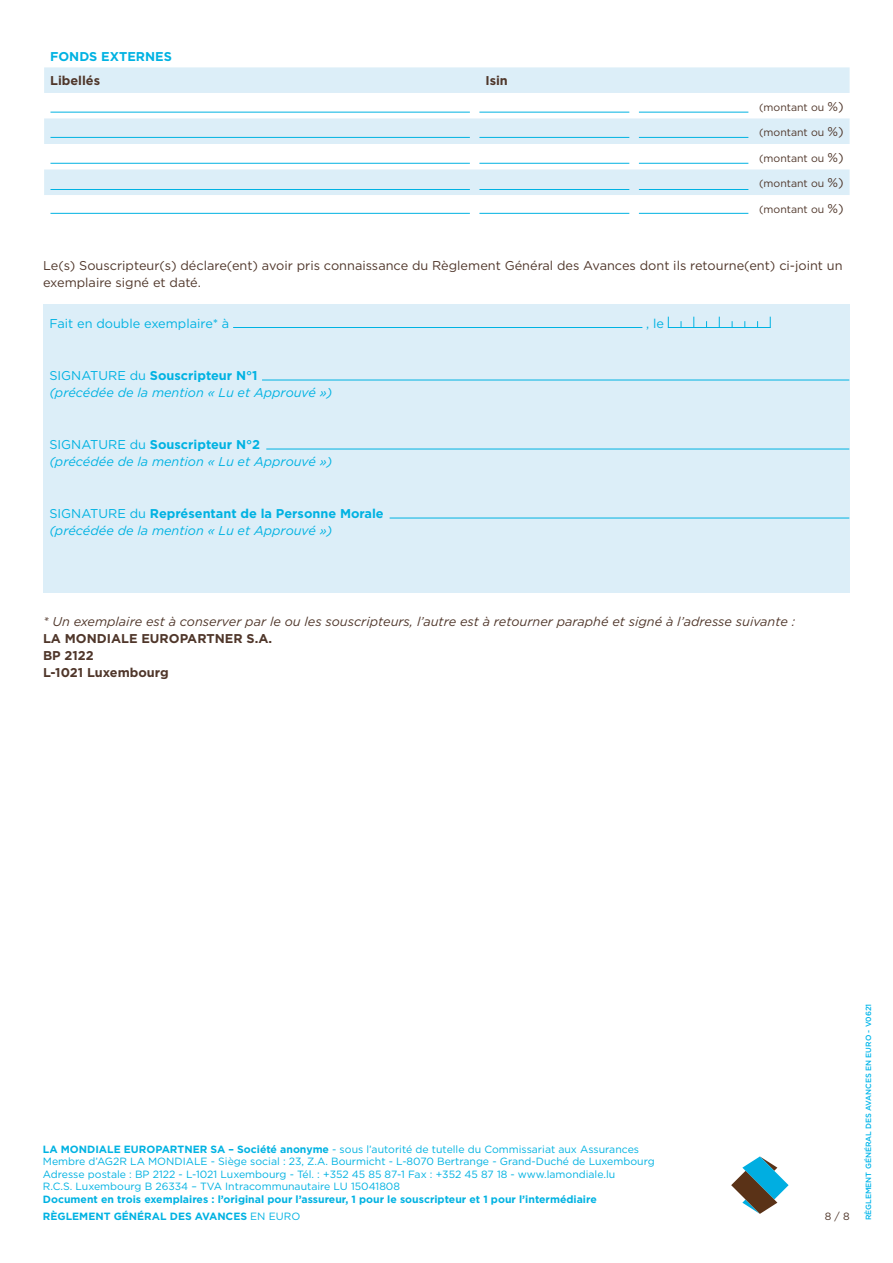
<style>
.page{position:relative;width:893px;height:1263px;background:#fff}
.page>*{position:absolute;margin:0;border:0;box-sizing:border-box;transform-origin:0 0}
.t1{font:italic 12.75px/17.2px "Gotham";color:#00b2e2}
.t2{font:12.75px/17.2px "Gotham";color:#4f362a}
.t3{font:italic 12.75px "Gotham";color:#4f362a}
.t4{font:700 12.75px/17.2px "Gotham";color:#4f362a}
.t5{font:12.75px "Gotham";color:#00b2e2}
.t6{font:700 12.75px "Gotham";color:#00b2e2}
.t7{font:10.5px/12.6px "Gotham";color:#00b2e2}
.t8{font:700 10.5px/16.6px "Gotham";color:#00b2e2}
.t9{font:10.5px "Gotham";color:#4f362a}
.t10{font:500 7.5px "Gotham";color:#00b5ea}
.s1{font-size:12.75px}
.s2{font-style:normal}
.s3{font-weight:700;font-style:normal}
.s4{font-weight:700}
.s5{font-weight:400}
</style>
<div class="page">
<svg style="left:731px;top:1156px;width:58px;height:58px"></svg>
<svg style="left:44px;top:67px;width:806px;height:77px;fill:#dceef8"></svg>
<svg style="left:50px;top:162px;width:699px;height:52px"></svg>
<div style="left:44px;top:169px;width:806px;height:26px;background:#dceef8"></div>
<hr style="left:50px;top:112px;width:420px;height:1px;background:#00b2e2">
<hr style="left:50px;top:137px;width:420px;height:1px;background:#00b2e2">
<hr style="left:50px;top:163px;width:420px;height:1px;background:#00b2e2">
<hr style="left:50px;top:189px;width:420px;height:1px;background:#00b2e2">
<hr style="left:50px;top:213px;width:420px;height:1px;background:#00b2e2">
<hr style="left:479px;top:112px;width:150px;height:1px;background:#00b2e2">
<hr style="left:479px;top:137px;width:150px;height:1px;background:#00b2e2">
<hr style="left:479px;top:163px;width:150px;height:1px;background:#00b2e2">
<hr style="left:479px;top:189px;width:150px;height:1px;background:#00b2e2">
<hr style="left:479px;top:213px;width:150px;height:1px;background:#00b2e2">
<hr style="left:639px;top:112px;width:109px;height:1px;background:#00b2e2">
<hr style="left:639px;top:137px;width:109px;height:1px;background:#00b2e2">
<hr style="left:639px;top:163px;width:109px;height:1px;background:#00b2e2">
<hr style="left:639px;top:189px;width:109px;height:1px;background:#00b2e2">
<hr style="left:639px;top:213px;width:109px;height:1px;background:#00b2e2">
<div style="left:43px;top:304px;width:806px;height:288px;background:#dceef8"></div>
<hr style="left:262px;top:380px;width:587px;height:1px;background:#00b2e2">
<hr style="left:266px;top:449px;width:583px;height:1px;background:#00b2e2">
<hr style="left:390px;top:518px;width:459px;height:1px;background:#00b2e2">
<hr style="left:233px;top:327px;width:409px;height:1px;background:#00b2e2">
<hr style="left:668px;top:327px;width:103px;height:1px;background:#00b2e2">
<p class="t6" style="left:50px;top:48px;width:123px">FONDS EXTERNES</p>
<p class="t4" style="left:50px;top:72px;width:52px">Libellés</p>
<p class="t4" style="left:485px;top:72px;width:24px">Isin</p>
<p class="t9" style="left:759px;top:100px;width:86px">(montant ou <span class="s1">%)</span></p>
<p class="t9" style="left:759px;top:126px;width:86px">(montant ou <span class="s1">%)</span></p>
<p class="t9" style="left:759px;top:151px;width:86px">(montant ou <span class="s1">%)</span></p>
<p class="t9" style="left:759px;top:177px;width:86px">(montant ou <span class="s1">%)</span></p>
<p class="t9" style="left:759px;top:202px;width:86px">(montant ou <span class="s1">%)</span></p>
<p class="t2" style="left:43px;top:256px;width:801px">Le(s) Souscripteur(s) déclare(ent) avoir pris connaissance du Règlement Général des Avances dont ils retourne(ent) ci-joint un exemplaire signé et daté.</p>
<p class="t5" style="left:49px;top:315px;width:181px">Fait en double exemplaire* à</p>
<p class="t5" style="left:646px;top:315px;width:19px">, le</p>
<p class="t1" style="left:49px;top:366px;width:285px"><span class="s2">SIGNATURE du</span> <span class="s3">Souscripteur N°1<br></span>(précédée de la mention « Lu et Approuvé »)</p>
<p class="t1" style="left:49px;top:435px;width:285px"><span class="s2">SIGNATURE du</span> <span class="s3">Souscripteur N°2<br></span>(précédée de la mention « Lu et Approuvé »)</p>
<p class="t1" style="left:49px;top:504px;width:336px"><span class="s2">SIGNATURE du</span> <span class="s3">Représentant de la Personne Morale </span>(précédée de la mention « Lu et Approuvé »)</p>
<p class="t3" style="left:43px;top:613px;width:754px">* Un exemplaire est à conserver par le ou les souscripteurs, l’autre est à retourner paraphé et signé à l’adresse suivante :</p>
<p class="t4" style="left:43px;top:629px;width:230px">LA MONDIALE EUROPARTNER S.A.<br>BP 2122<br>L-1021 Luxembourg</p>
<p class="t7" style="left:43px;top:1142px;width:613px"><span class="s4">LA MONDIALE EUROPARTNER SA – Société anonyme</span> - sous l’autorité de tutelle du Commissariat aux Assurances Membre d’AG2R LA MONDIALE - Siège social : 23, Z.A. Bourmicht - L-8070 Bertrange - Grand-Duché de Luxembourg Adresse postale : BP 2122 - L-1021 Luxembourg - Tél. : +352 45 85 87-1 Fax : +352 45 87 18 - www.lamondiale.lu<br>R.C.S. Luxembourg B 26334 – TVA Intracommunautaire LU 15041808</p>
<p class="t8" style="left:43px;top:1191px;width:555px">Document en trois exemplaires : l’original pour l’assureur, 1 pour le souscripteur et 1 pour l’intermédiaire<br>RÈGLEMENT GÉNÉRAL DES AVANCES <span class="s5">EN EURO</span></p>
<p class="t9" style="left:825px;top:1209px;width:26px">8 / 8</p>
<p class="t10" style="left:864px;top:1220px;width:218px;rotate:-90deg">RÈGLEMENT GÉNÉRAL DES AVANCES EN EURO - V0621</p>
</div>
